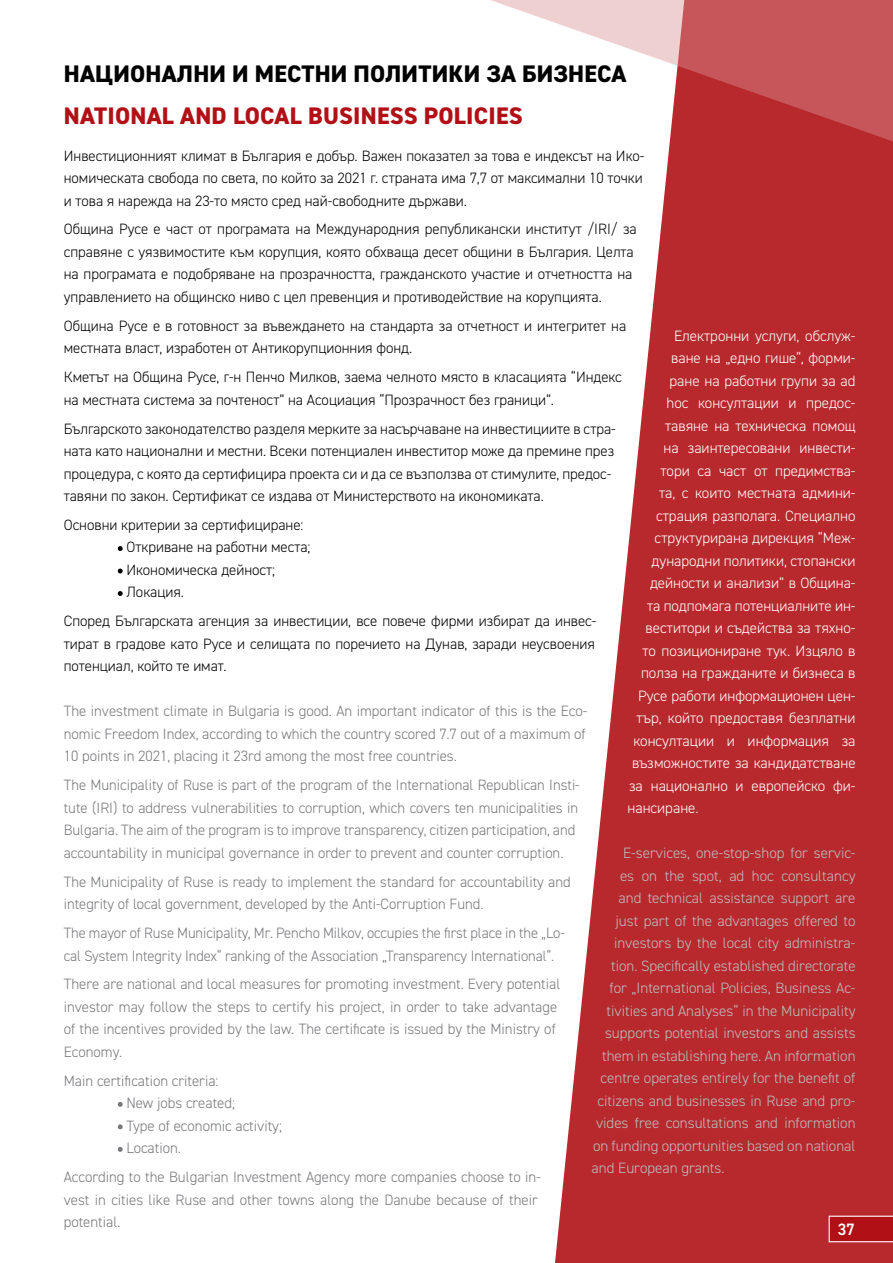
<style>
.page{position:relative;width:893px;height:1263px;background:#fff}
.page>*{position:absolute;margin:0;border:0;box-sizing:border-box;transform-origin:0 0}
.t1{font:800 24px "DIN2014";letter-spacing:.01em;color:#000}
.t2{font:800 24px "DIN2014";letter-spacing:.01em;color:#b11116}
.t3{font:600 16.5px "DIN2014";color:#fff}
.t4{font:300 15px/22.5px "DIN2014";color:#000}
.t5{font:300 15px/22.5px "DIN2014";color:#77787b}
.t6{font:300 15px "DIN2014";color:#fff}
.t7{font:300 15px "DIN2014";color:#bcbec0}
</style>
<div class="page">
<svg style="left:555px;top:149px;width:338px;height:1114px;fill:#b8292d"></svg>
<svg style="left:829px;top:1216px;width:64px;height:26px;background:#b62227"></svg>
<svg style="left:491px;top:0;width:402px;height:149px"></svg>
<svg style="left:118px;top:546px;width:5px;height:5px"></svg>
<svg style="left:118px;top:569px;width:5px;height:4px"></svg>
<svg style="left:118px;top:591px;width:5px;height:5px"></svg>
<svg style="left:118px;top:1102px;width:5px;height:5px"></svg>
<svg style="left:118px;top:1124px;width:5px;height:5px"></svg>
<svg style="left:118px;top:1147px;width:5px;height:5px"></svg>
<h1 class="t1" style="left:64px;top:58px;width:564px">НАЦИОНАЛНИ И МЕСТНИ ПОЛИТИКИ ЗА БИЗНЕСА</h1>
<h1 class="t2" style="left:64px;top:100px;width:460px">NATIONAL AND LOCAL BUSINESS POLICIES</h1>
<p class="t4" style="left:64px;top:144px;width:582px;text-align:justify">Инвестиционният климат в България е добър. Важен показател за това е индексът на Ико&shy;номическата свобода по света, по който за 2021 г. страната има 7,7 от максимални 10 точки и това я нарежда на 23-то място сред най-свободните държави.</p>
<p class="t4" style="left:64px;top:218px;width:575px">Община Русе е част от програмата на Международния републикански институт /IRI/ за справяне с уязвимостите към корупция, която обхваща десет общини в България. Целта на програмата е подобряване на прозрачността, гражданското участие и отчетността на управлението на общинско ниво с цел превенция и противодействие на корупцията.</p>
<p class="t4" style="left:64px;top:314px;width:564px">Община Русе е в готовност за въвеждането на стандарта за отчетност и интегритет на местната власт, изработен от Антикорупционния фонд.</p>
<p class="t4" style="left:64px;top:366px;width:560px">Кметът на Община Русе, г-н Пенчо Милков, заема челното място в класацията “Индекс на местната система за почтеност” на Асоциация “Прозрачност без граници”.</p>
<p class="t4" style="left:64px;top:417px;width:554px">Българското законодателство разделя мерките за насърчаване на инвестициите в стра&shy;ната като национални и местни. Всеки потенциален инвеститор може да премине през процедура, с която да сертифицира проекта си и да се възползва от стимулите, предос&shy;тавяни по закон. Сертификат се издава от Министерството на икономиката.</p>
<p class="t4" style="left:126px;top:514px;width:186px;text-indent:-63px">Основни критерии за сертифициране:<br>Откриване на работни места;<br>Икономическа дейност;<br>Локация.</p>
<p class="t4" style="left:64px;top:610px;width:534px;text-align:justify">Според Българската агенция за инвестиции, все повече фирми избират да инвес&shy;тират в градове като Русе и селищата по поречието на Дунав, заради неусвоения потенциал, който те имат.</p>
<p class="t5" style="left:64px;top:700px;width:525px;text-align:justify">The investment climate in Bulgaria is good. An important indicator of this is the Eco&shy;nomic Freedom Index, according to which the country scored 7.7 out of a maximum of 10 points in 2021, placing it 23rd among the most free countries.</p>
<p class="t5" style="left:64px;top:774px;width:517px">The Municipality of Ruse is part of the program of the International Republican Insti&shy;tute (IRI) to address vulnerabilities to corruption, which covers ten municipalities in Bulgaria. The aim of the program is to improve transparency, citizen participation, and accountability in municipal governance in order to prevent and counter corruption.</p>
<p class="t5" style="left:64px;top:870px;width:508px">The Municipality of Ruse is ready to implement the standard for accountability and integrity of local government, developed by the Anti-Corruption Fund.</p>
<p class="t5" style="left:64px;top:922px;width:503px">The mayor of Ruse Municipality, Mr. Pencho Milkov, occupies the first place in the „Lo&shy;cal System Integrity Index“ ranking of the Association „Transparency International“.</p>
<p class="t5" style="left:64px;top:973px;width:498px">There are national and local measures for promoting investment. Every potential investor may follow the steps to certify his project, in order to take advantage of the incentives provided by the law. The certificate is issued by the Ministry of Economy.</p>
<p class="t5" style="left:126px;top:1069px;width:157px;text-indent:-63px">Main certification criteria:<br>New jobs created;<br>Type of economic activity;<br>Location.</p>
<p class="t5" style="left:64px;top:1166px;width:479px">According to the Bulgarian Investment Agency more companies choose to in&shy;vest in cities like Ruse and other towns along the Danube because of their potential.</p>
<p class="t6" style="left:674px;top:326px;width:183px">Електронни услуги, обслуж-</p>
<p class="t6" style="left:671px;top:349px;width:186px">ване на „едно гише“, форми-</p>
<p class="t6" style="left:670px;top:371px;width:188px">ране на работни групи за ad</p>
<p class="t6" style="left:667px;top:394px;width:190px">hoc консултации и предос-</p>
<p class="t6" style="left:665px;top:416px;width:192px">тавяне на техническа помощ</p>
<p class="t6" style="left:664px;top:439px;width:193px">на заинтересовани инвести-</p>
<p class="t6" style="left:661px;top:461px;width:197px">тори са част от предимства-</p>
<p class="t6" style="left:659px;top:484px;width:198px">та, с които местната админи-</p>
<p class="t6" style="left:656px;top:506px;width:201px">страция разполага. Специално</p>
<p class="t6" style="left:655px;top:529px;width:202px">структурирана дирекция “Меж-</p>
<p class="t6" style="left:652px;top:551px;width:205px">дународни политики, стопански</p>
<p class="t6" style="left:650px;top:574px;width:207px">дейности и анализи” в Община-</p>
<p class="t6" style="left:647px;top:596px;width:210px">та подпомага потенциалните ин-</p>
<p class="t6" style="left:646px;top:619px;width:211px">веститори и съдейства за тяхно-</p>
<p class="t6" style="left:643px;top:641px;width:214px">то позициониране тук. Изцяло в</p>
<p class="t6" style="left:641px;top:664px;width:216px">полза на гражданите и бизнеса в</p>
<p class="t6" style="left:638px;top:686px;width:219px">Русе работи информационен цен-</p>
<p class="t6" style="left:637px;top:709px;width:220px">тър, който предоставя безплатни</p>
<p class="t6" style="left:634px;top:731px;width:223px">консултации и информация за</p>
<p class="t6" style="left:632px;top:754px;width:225px">възможностите за кандидатстване</p>
<p class="t6" style="left:629px;top:776px;width:228px">за национално и европейско фи-</p>
<p class="t6" style="left:628px;top:799px;width:72px">нансиране.</p>
<p class="t7" style="left:623px;top:844px;width:234px">E-services, one-stop-shop for servic-</p>
<p class="t7" style="left:620px;top:866px;width:237px">es on the spot, ad hoc consultancy</p>
<p class="t7" style="left:619px;top:889px;width:238px">and technical assistance support are</p>
<p class="t7" style="left:616px;top:911px;width:241px">just part of the advantages offered to</p>
<p class="t7" style="left:614px;top:934px;width:243px">investors by the local city administra-</p>
<p class="t7" style="left:611px;top:956px;width:246px">tion. Specifically established directorate</p>
<p class="t7" style="left:610px;top:979px;width:247px">for „International Policies, Business Ac-</p>
<p class="t7" style="left:607px;top:1001px;width:250px">tivities and Analyses“ in the Municipality</p>
<p class="t7" style="left:605px;top:1024px;width:252px">supports potential investors and assists</p>
<p class="t7" style="left:602px;top:1046px;width:255px">them in establishing here. An information</p>
<p class="t7" style="left:601px;top:1069px;width:256px">centre operates entirely for the benefit of</p>
<p class="t7" style="left:598px;top:1091px;width:260px">citizens and businesses in Ruse and pro-</p>
<p class="t7" style="left:596px;top:1114px;width:261px">vides free consultations and information</p>
<p class="t7" style="left:593px;top:1136px;width:264px">on funding opportunities based on national</p>
<p class="t7" style="left:592px;top:1159px;width:135px">and European grants.</p>
<p class="t3" style="left:838px;top:1219px;width:19px">37</p>
</div>
